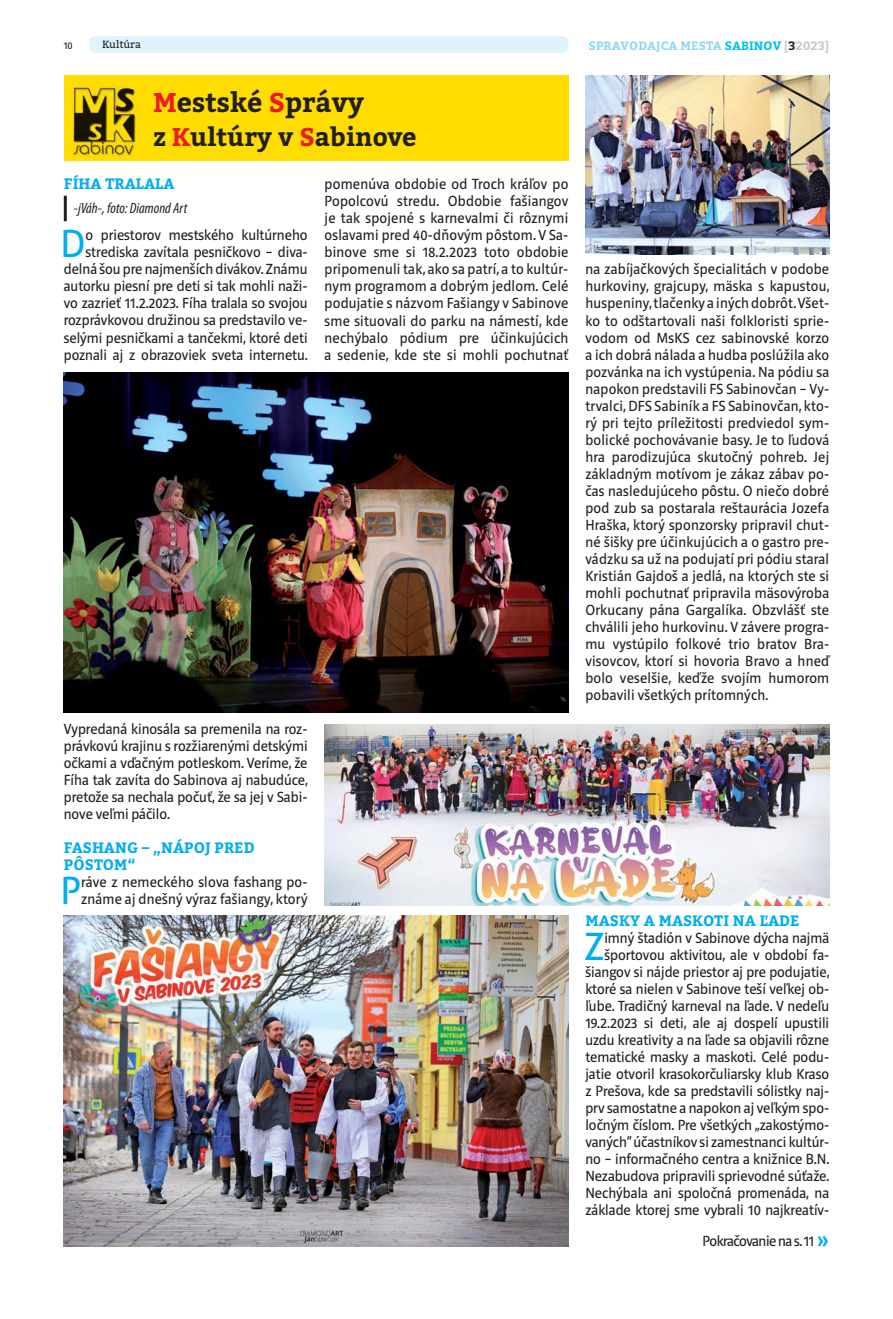
<style>
.page{position:relative;width:893px;height:1319px;background:#fff}
.page>*{position:absolute;margin:0;border:0;box-sizing:border-box;transform-origin:0 0}
.t1{font:40.2px "Riga";color:#00aeef}
.t2{font:700 27px "Bitter";color:#231f20}
.t3{font:700 25.5px "Bitter";color:#231f20}
.t4{font:15px/17px "Riga";color:#231f20;text-align:justify}
.t5{font:700 15px/17px "Bitter";letter-spacing:.01em;color:#00aeef}
.t6{font:italic condensed 15px "Myriad Pro";color:#231f20}
.t7{font:15px "Riga";letter-spacing:-.03em;color:#231f20}
.t8{font:700 12px "Bitter";letter-spacing:.01em;color:#8ed8f8}
.t9{font:10.5px "Bitter";color:#231f20}
.t10{font:10.5px "Riga";color:#231f20}
.s1{color:#00c0f3}
.s2{color:#c6c8ca}
.s3{color:#231f20}
.s4{color:#ed1c24}
</style>
<div class="page">
<div style="left:89px;top:36px;width:479px;height:17px;background:#e1f4fd;border-radius:6px"></div>
<div style="left:64px;top:76px;width:504px;height:85px;background:#fd0"></div>
<img style="left:72px;top:82px;width:65px;height:75px">
<hr style="left:64px;top:196px;width:3px;height:25px;background:#231f20">
<img style="left:64px;top:373px;width:504px;height:339px">
<img style="left:64px;top:915px;width:504px;height:331px">
<img style="left:585px;top:76px;width:244px;height:178px">
<img style="left:325px;top:724px;width:504px;height:181px">
<p class="t10" style="left:64px;top:40px;width:10px">10</p>
<p class="t9" style="left:102px;top:39px;width:40px">Kultúra</p>
<p class="t8" style="left:589px;top:40px;width:242px">SPRAVODAJCA MESTA <span class="s1">SABINOV</span> <span class="s2">[</span><span class="s3">3</span><span class="s2">2023]</span></p>
<h2 class="t2" style="left:153px;top:89px;width:213px"><span class="s4">M</span>estské <span class="s4">S</span>právy</h2>
<h3 class="t3" style="left:153px;top:125px;width:265px">z <span class="s4">K</span>ultúry v <span class="s4">S</span>abinove</h3>
<p class="t5" style="left:64px;top:176px;width:112px">FÍHA TRALALA</p>
<p class="t6" style="left:74px;top:202px;width:115px">-jVáh-, foto: Diamond Art</p>
<p class="t4" style="left:64px;top:227px;width:246px;text-align:right">o priestorov mestského kultúrneho strediska zavítala pesničkovo – diva&shy;delná šou pre najmenších divákov. Známu autorku piesní pre deti si tak mohli naži&shy;vo zazrieť 11.2.2023. Fíha tralala so svojou rozprávkovou družinou sa predstavilo ve&shy;selými pesničkami a tančekmi, ktoré deti poznali aj z obrazoviek sveta internetu.</p>
<h1 class="t1" style="left:61px;top:224px;width:27px">D</h1>
<p class="t4" style="left:325px;top:176px;width:245px">pomenúva obdobie od Troch kráľov po Popolcovú stredu. Obdobie fašiangov je tak spojené s karnevalmi či rôznymi oslavami pred 40-dňovým pôstom. V Sa&shy;binove sme si 18.2.2023 toto obdobie pripomenuli tak, ako sa patrí, a to kultúr&shy;nym programom a dobrým jedlom. Celé podujatie s názvom Fašiangy v Sabinove sme situovali do parku na námestí, kde nechýbalo pódium pre účinkujúcich a sedenie, kde ste si mohli pochutnať</p>
<p class="t4" style="left:64px;top:721px;width:246px">Vypredaná kinosála sa premenila na roz&shy;právkovú krajinu s rozžiarenými detskými očkami a vďačným potleskom. Veríme, že Fíha tak zavíta do Sabinova aj nabudúce, pretože sa nechala počuť, že sa jej v Sabi&shy;nove veľmi páčilo.</p>
<p class="t5" style="left:64px;top:840px;width:192px">FASHANG – „NÁPOJ PRED<br>PÔSTOM“</p>
<h1 class="t1" style="left:61px;top:870px;width:21px">P</h1>
<p class="t4" style="left:81px;top:874px;width:228px">ráve z nemeckého slova fashang po&shy;známe aj dnešný výraz fašiangy, ktorý</p>
<p class="t4" style="left:585px;top:261px;width:246px">na zabíjačkových špecialitách v podobe hurkoviny, grajcupy, mäska s kapustou, huspeniny, tlačenky a iných dobrôt. Všet&shy;ko to odštartovali naši folkloristi sprie&shy;vodom od MsKS cez sabinovské korzo a ich dobrá nálada a hudba poslúžila ako pozvánka na ich vystúpenia. Na pódiu sa napokon predstavili FS Sabinovčan – Vy&shy;trvalci, DFS Sabiník a FS Sabinovčan, kto&shy;rý pri tejto príležitosti predviedol sym&shy;bolické pochovávanie basy. Je to ľudová hra parodizujúca skutočný pohreb. Jej základným motívom je zákaz zábav po&shy;čas nasledujúceho pôstu. O niečo dobré pod zub sa postarala reštaurácia Jozefa Hraška, ktorý sponzorsky pripravil chut&shy;né šišky pre účinkujúcich a o gastro pre&shy;vádzku sa už na podujatí pri pódiu staral Kristián Gajdoš a jedlá, na ktorých ste si mohli pochutnať pripravila mäsovýroba Orkucany pána Gargalíka. Obzvlášť ste chválili jeho hurkovinu. V závere progra&shy;mu vystúpilo folkové trio bratov Bra&shy;visovcov, ktorí si hovoria Bravo a hneď bolo veselšie, keďže svojím humorom pobavili všetkých prítomných.</p>
<p class="t5" style="left:585px;top:912px;width:216px">MASKY A MASKOTI NA ĽADE</p>
<h1 class="t1" style="left:585px;top:926px;width:21px">Z</h1>
<p class="t4" style="left:585px;top:929px;width:246px;text-align:right">imný štadión v Sabinove dýcha najmä športovou aktivitou, ale v období fa&shy;šiangov si nájde priestor aj pre podujatie, ktoré sa nielen v Sabinove teší veľkej ob&shy;ľube. Tradičný karneval na ľade. V nedeľu 19.2.2023 si deti, ale aj dospelí upustili uzdu kreativity a na ľade sa objavili rôzne tematické masky a maskoti. Celé podu&shy;jatie otvoril krasokorčuliarsky klub Kraso z Prešova, kde sa predstavili sólistky naj&shy;prv samostatne a napokon aj veľkým spo&shy;ločným číslom. Pre všetkých „zakostýmo&shy;vaných“ účastníkov si zamestnanci kultúr&shy;no – informačného centra a knižnice B.N.<br>Nezabudova pripravili sprievodné súťaže.<br>Nechýbala ani spoločná promenáda, na základe ktorej sme vybrali 10 najkreatív-</p>
<p class="t7" style="left:703px;top:1233px;width:113px">Pokračovanie na s. 11</p>
</div>
